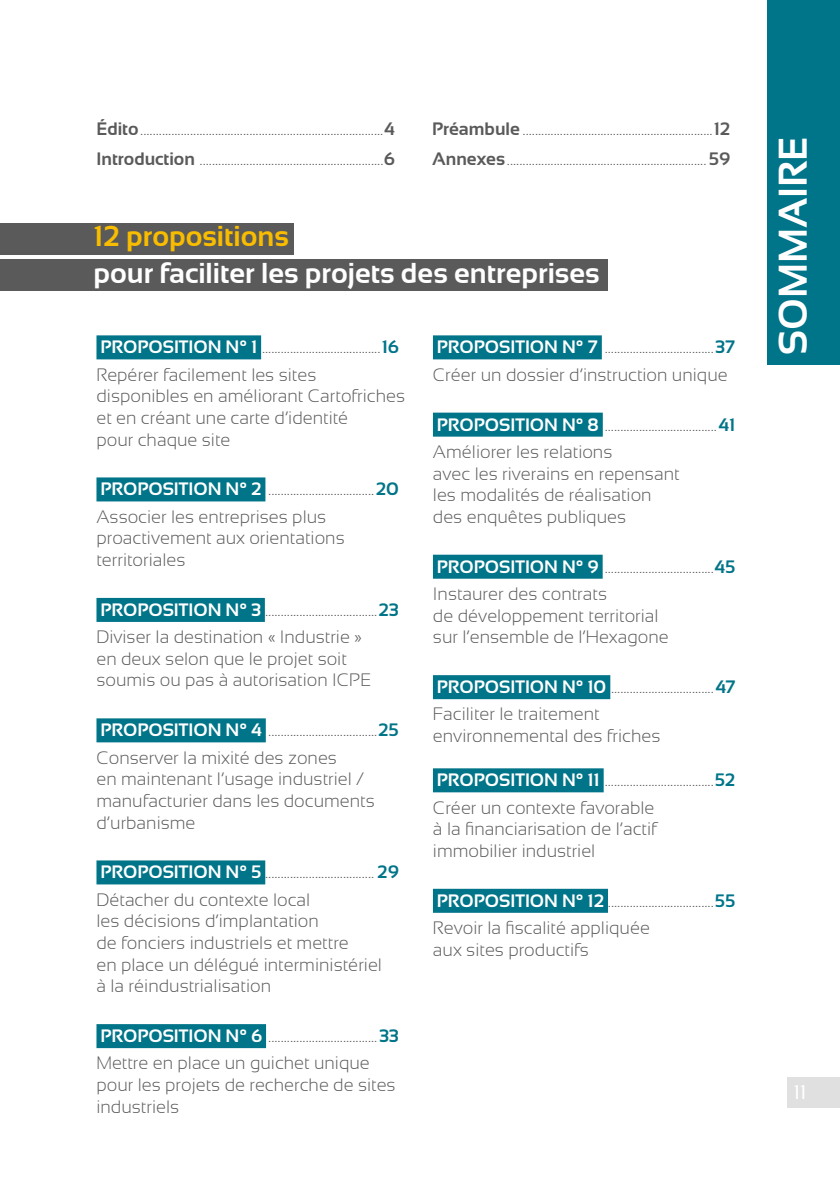
<style>
.page{position:relative;width:840px;height:1191px;background:#fff}
.page>*{position:absolute;margin:0;border:0;box-sizing:border-box;transform-origin:0 0}
.t1{font:700 40px "Sansation";color:#fff}
.t2{font:700 28.8px "Sansation";color:#fff}
.t3{font:700 28.8px "Sansation";color:#f8bc00}
.t4{font:20px "Sansation";color:#fff}
.t5{font:300 18px/21.6px "Sansation";color:#5a5a5a}
.s1{font-weight:700}
.s2{font-weight:700;color:#fff}
.s3{font-weight:700;color:#007488}
</style>
<div class="page">
<div style="left:786px;top:1077px;width:53px;height:30px;background:#e1e0e0"></div>
<div style="left:0;top:223px;width:293px;height:31px;background:#5a5a5a"></div>
<div style="left:0;top:259px;width:606px;height:32px;background:#5a5a5a"></div>
<div style="left:767px;top:0;width:72px;height:364px;background:#007488"></div>
<div style="left:96px;top:335px;width:165px;height:24px;background:#007488"></div>
<div style="left:96px;top:477px;width:169px;height:24px;background:#007488"></div>
<div style="left:96px;top:598px;width:169px;height:24px;background:#007488"></div>
<div style="left:96px;top:718px;width:170px;height:24px;background:#007488"></div>
<div style="left:96px;top:860px;width:169px;height:24px;background:#007488"></div>
<div style="left:96px;top:1024px;width:170px;height:24px;background:#007488"></div>
<div style="left:432px;top:335px;width:169px;height:24px;background:#007488"></div>
<div style="left:432px;top:412px;width:170px;height:24px;background:#007488"></div>
<div style="left:432px;top:554px;width:170px;height:24px;background:#007488"></div>
<div style="left:432px;top:675px;width:178px;height:24px;background:#007488"></div>
<div style="left:432px;top:768px;width:171px;height:24px;background:#007488"></div>
<div style="left:432px;top:888px;width:175px;height:24px;background:#007488"></div>
<p class="t5" style="left:96px;top:114px;width:300px;line-height:30px"><span class="s1">Édito</span>..............................................................................<span class="s1">4<br>Introduction</span> ...........................................................<span class="s1">6</span></p>
<p class="t5" style="left:432px;top:114px;width:299px;line-height:30px"><span class="s1">Préambule</span> .............................................................<span class="s1">12<br>Annexes</span>................................................................<span class="s1">59</span></p>
<h2 class="t3" style="left:93px;top:220px;width:197px">12 propositions</h2>
<h2 class="t2" style="left:93px;top:257px;width:507px">pour faciliter les projets des entreprises</h2>
<p class="t5" style="left:96px;top:333px;width:304px;line-height:27.2px"><span class="s2">PROPOSITION N° 1</span> ......................................<span class="s3">16<br></span>Repérer facilement les sites</p>
<p class="t5" style="left:96px;top:385px;width:310px">disponibles en améliorant Cartofriches et en créant une carte d’identité<br>pour chaque site</p>
<p class="t5" style="left:96px;top:475px;width:304px;line-height:27.2px"><span class="s2">PROPOSITION N° 2</span> ..................................<span class="s3">20<br></span>Associer les entreprises plus</p>
<p class="t5" style="left:96px;top:527px;width:250px">proactivement aux orientations territoriales</p>
<p class="t5" style="left:96px;top:596px;width:303px;line-height:27.2px"><span class="s2">PROPOSITION N° 3</span> ....................................<span class="s3">23<br></span>Diviser la destination « Industrie »</p>
<p class="t5" style="left:96px;top:648px;width:276px">en deux selon que le projet soit soumis ou pas à autorisation ICPE</p>
<p class="t5" style="left:96px;top:716px;width:303px;line-height:27.2px"><span class="s2">PROPOSITION N° 4</span> ...................................<span class="s3">25<br></span>Conserver la mixité des zones</p>
<p class="t5" style="left:96px;top:768px;width:280px">en maintenant l’usage industriel / manufacturier dans les documents d’urbanisme</p>
<p class="t5" style="left:96px;top:858px;width:304px;line-height:27.2px"><span class="s2">PROPOSITION N° 5</span> ................................... <span class="s3">29<br></span>Détacher du contexte local</p>
<p class="t5" style="left:96px;top:910px;width:287px">les décisions d’implantation<br>de fonciers industriels et mettre<br>en place un délégué interministériel à la réindustrialisation</p>
<p class="t5" style="left:96px;top:1022px;width:303px;line-height:27.2px"><span class="s2">PROPOSITION N° 6</span> ...................................<span class="s3">33<br></span>Mettre en place un guichet unique</p>
<p class="t5" style="left:96px;top:1074px;width:300px">pour les projets de recherche de sites industriels</p>
<p class="t5" style="left:432px;top:333px;width:303px;line-height:27.2px"><span class="s2">PROPOSITION N° 7</span> ...................................<span class="s3">37<br></span>Créer un dossier d’instruction unique</p>
<p class="t5" style="left:432px;top:411px;width:304px;line-height:27.2px"><span class="s2">PROPOSITION N° 8</span> ....................................<span class="s3">41<br></span>Améliorer les relations</p>
<p class="t5" style="left:432px;top:462px;width:248px">avec les riverains en repensant les modalités de réalisation des enquêtes publiques</p>
<p class="t5" style="left:432px;top:553px;width:304px;line-height:27.2px"><span class="s2">PROPOSITION N° 9</span> ...................................<span class="s3">45<br></span>Instaurer des contrats</p>
<p class="t5" style="left:432px;top:604px;width:237px">de développement territorial sur l’ensemble de l’Hexagone</p>
<p class="t5" style="left:432px;top:673px;width:303px;line-height:27.2px"><span class="s2">PROPOSITION N° 10</span> .................................<span class="s3">47<br></span>Faciliter le traitement</p>
<p class="t5" style="left:432px;top:725px;width:229px">environnemental des friches</p>
<p class="t5" style="left:432px;top:766px;width:303px;line-height:27.2px"><span class="s2">PROPOSITION N° 11</span> ...................................<span class="s3">52<br></span>Créer un contexte favorable</p>
<p class="t5" style="left:432px;top:818px;width:225px">à la financiarisation de l’actif immobilier industriel</p>
<p class="t5" style="left:432px;top:887px;width:303px;line-height:27.2px"><span class="s2">PROPOSITION N° 12</span> ..................................<span class="s3">55<br></span>Revoir la fiscalité appliquée</p>
<p class="t5" style="left:432px;top:938px;width:157px">aux sites productifs</p>
<h1 class="t1" style="left:770px;top:355px;width:220px;rotate:-90deg">SOMMAIRE</h1>
<p class="t4" style="left:793px;top:1081px;width:14px">11</p>
</div>
